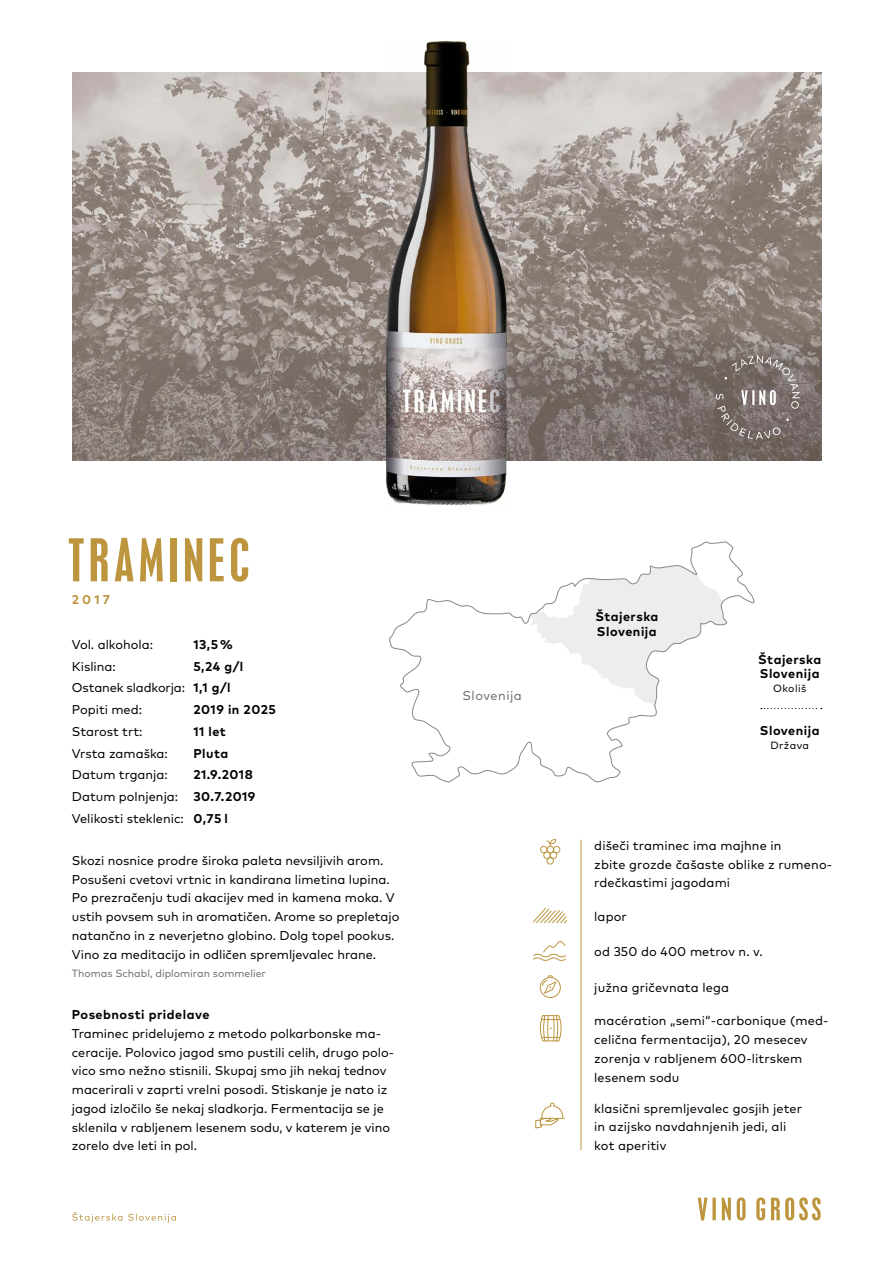
<style>
.page{position:relative;width:893px;height:1263px;background:#fff}
.page>*{position:absolute;margin:0;border:0;box-sizing:border-box;transform-origin:0 0}
.t1{font:condensed 52.5px "Placard";letter-spacing:.09em;color:#bc953e}
.t2{font:12.75px/18.8px "Mark Pro";color:#000}
.t3{font:700 12.75px/15px "Mark Pro";letter-spacing:.04em;color:#000}
.t4{font:12.75px "Mark Pro";letter-spacing:.04em;color:#706f6f}
.t5{font:700 12.75px "Mark Pro";color:#bc953e}
.t6{font:10.5px "Mark Pro";color:#706f6f}
.t7{font:10.5px "Mark Pro";letter-spacing:.04em;color:#000}
.s1{font-weight:700}
</style>
<div class="page">
<svg style="left:698px;top:1197px;width:123px;height:23px"></svg>
<img style="left:72px;top:72px;width:749px;height:388px">
<div style="left:540px;top:846px;width:7px;height:7px;border:1px solid #bc953e;border-radius:50%"></div>
<div style="left:543px;top:851px;width:8px;height:8px;border:1px solid #bc953e;border-radius:50%"></div>
<div style="left:547px;top:846px;width:7px;height:7px;border:1px solid #bc953e;border-radius:50%"></div>
<div style="left:550px;top:851px;width:7px;height:8px;border:1px solid #bc953e;border-radius:50%"></div>
<div style="left:547px;top:857px;width:7px;height:7px;border:1px solid #bc953e;border-radius:50%"></div>
<div style="left:553px;top:846px;width:7px;height:7px;border:1px solid #bc953e;border-radius:50%"></div>
<svg style="left:546px;top:839px;width:10px;height:8px"></svg>
<svg style="left:533px;top:908px;width:35px;height:15px"></svg>
<svg style="left:533px;top:940px;width:33px;height:21px"></svg>
<div style="left:540px;top:977px;width:21px;height:21px;border:1px solid #bc953e;border-radius:50%"></div>
<svg style="left:541px;top:975px;width:17px;height:20px"></svg>
<svg style="left:539px;top:1015px;width:23px;height:27px"></svg>
<svg style="left:389px;top:541px;width:366px;height:242px"></svg>
<svg style="left:761px;top:708px;width:61px;height:1px"></svg>
<svg style="left:72px;top:1212px;width:104px;height:10px"></svg>
<svg style="left:716px;top:355px;width:84px;height:84px;background:#827874"></svg>
<img style="left:385px;top:41px;width:123px;height:465px">
<svg style="left:535px;top:1102px;width:29px;height:27px"></svg>
<hr style="left:581px;top:840px;width:1px;height:310px;background:#bc953e">
<h1 class="t1" style="left:68px;top:528px;width:183px">TRAMINEC</h1>
<p class="t5" style="left:72px;top:590px;width:40px">2017</p>
<p class="t2" style="left:72px;top:634px;width:83px">Vol. alkohola:</p>
<p class="t3" style="left:193px;top:636px;width:41px">13,5 %</p>
<p class="t2" style="left:72px;top:656px;width:45px">Kislina:</p>
<p class="t2" style="left:72px;top:654px;width:173px;line-height:21.8px;text-indent:121px"><span class="s1">5,24 g/l<br></span>Ostanek sladkorja: <span class="s1">1,1 g/l<br></span>Popiti med:</p>
<p class="t3" style="left:193px;top:701px;width:84px">2019 in 2025</p>
<p class="t2" style="left:72px;top:721px;width:72px">Starost trt:</p>
<p class="t3" style="left:193px;top:723px;width:34px">11 let</p>
<p class="t2" style="left:72px;top:743px;width:97px">Vrsta zamaška:</p>
<p class="t3" style="left:193px;top:744px;width:37px">Pluta</p>
<p class="t2" style="left:72px;top:764px;width:97px">Datum trganja:</p>
<p class="t2" style="left:72px;top:763px;width:185px;line-height:21.8px;text-indent:121px"><span class="s1">21.9.2018<br></span>Datum polnjenja: <span class="s1">30.7.2019<br></span>Velikosti steklenic: <span class="s1">0,75 l</span></p>
<p class="t2" style="left:72px;top:850px;width:329px">Skozi nosnice prodre široka paleta nevsiljivih arom.<br>Posušeni cvetovi vrtnic in kandirana limetina lupina.<br>Po prezračenju tudi akacijev med in kamena moka. V ustih povsem suh in aromatičen. Arome so prepletajo natančno in z neverjetno globino. Dolg topel pookus.<br>Vino za meditacijo in odličen spremljevalec hrane.</p>
<p class="t6" style="left:72px;top:966px;width:196px">Thomas Schabl, diplomiran sommelier</p>
<p class="t3" style="left:72px;top:1006px;width:139px">Posebnosti pridelave</p>
<p class="t2" style="left:72px;top:1023px;width:324px">Traminec pridelujemo z metodo polkarbonske ma&shy;ceracije. Polovico jagod smo pustili celih, drugo polo&shy;vico smo nežno stisnili. Skupaj smo jih nekaj tednov macerirali v zaprti vrelni posodi. Stiskanje je nato iz jagod izločilo še nekaj sladkorja. Fermentacija se je sklenila v rabljenem lesenem sodu, v katerem je vino zorelo dve leti in pol.</p>
<p class="t4" style="left:462px;top:685px;width:61px">Slovenija</p>
<p class="t3" style="left:595px;top:608px;width:65px">Štajerska<br>Slovenija</p>
<p class="t3" style="left:758px;top:651px;width:65px;line-height:14.2px">Štajerska<br>Slovenija</p>
<p class="t7" style="left:773px;top:680px;width:35px">Okoliš</p>
<p class="t3" style="left:760px;top:722px;width:61px">Slovenija</p>
<p class="t7" style="left:770px;top:737px;width:40px">Država</p>
<p class="t2" style="left:594px;top:835px;width:239px">dišeči traminec ima majhne in<br>zbite grozde čašaste oblike z rumeno&shy;rdečkastimi jagodami</p>
<p class="t2" style="left:594px;top:906px;width:34px">lapor</p>
<p class="t2" style="left:594px;top:941px;width:170px">od 350 do 400 metrov n. v.</p>
<p class="t2" style="left:594px;top:977px;width:136px">južna gričevnata lega</p>
<p class="t2" style="left:594px;top:1010px;width:236px">macération „semi“-carbonique (med&shy;celična fermentacija), 20 mesecev zorenja v rabljenem 600-litrskem lesenem sodu</p>
<p class="t2" style="left:594px;top:1098px;width:209px">klasični spremljevalec gosjih jeter in azijsko navdahnjenih jedi, ali kot aperitiv</p>
</div>
